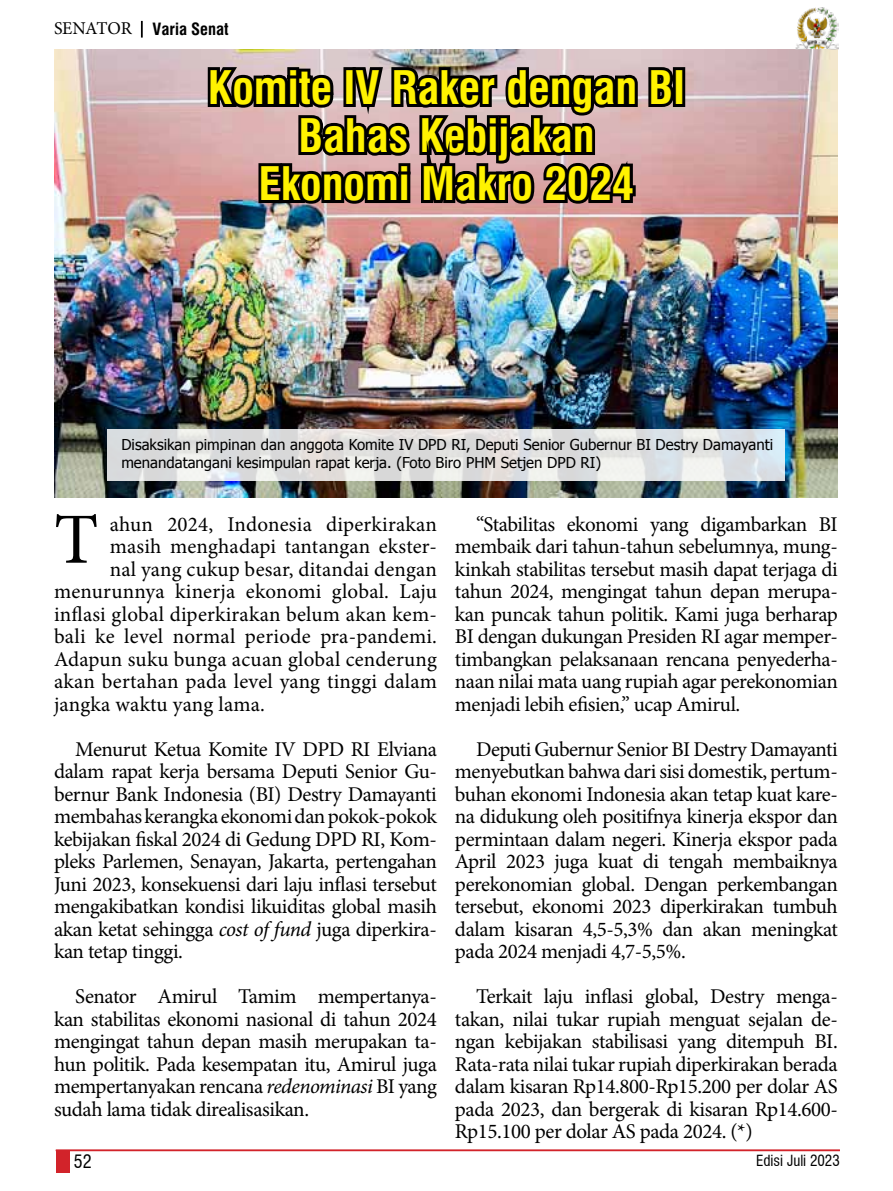
<style>
.page{position:relative;width:893px;height:1191px;background:#fff}
.page>*{position:absolute;margin:0;border:0;box-sizing:border-box;transform-origin:0 0}
.t1{font:72px "Minion Pro";color:#000}
.t2{font:700 condensed 45px/48px "Swiss 721 BT";color:#fff200;text-align:center}
.t3{font:21px/22.5px "Minion Pro";color:#000;text-align:justify}
.t4{font:condensed 18px "Swiss 721 BT";color:#000}
.t5{font:700 condensed 16.5px "Swiss 721 BT";color:#000}
.t6{font:15px/18px "Tahoma";color:#000}
.t7{font:condensed 15px "Swiss 721 BT";color:#000}
.s1{font-family:"Minion Pro";font-weight:400;font-stretch:normal;font-size:18px}
.s2{font-style:italic}
</style>
<div class="page">
<img style="left:54px;top:50px;width:784px;height:447px">
<hr style="left:56px;top:1149px;width:784px;height:2px;background:#d2232a">
<div style="left:56px;top:1150px;width:13px;height:23px;background:#d2232a"></div>
<div style="left:673px;top:67px;width:12px;height:40px;border:6px solid #000"></div>
<svg style="left:205px;top:62px;width:472px;height:155px;background:#6b5859"></svg>
<svg style="left:107px;top:429px;width:678px;height:51px;background:#e0e1e1"></svg>
<svg style="left:141px;top:21px;width:2px;height:17px"></svg>
<img style="left:796px;top:8px;width:43px;height:42px">
<p class="t5" style="left:54px;top:19px;width:176px"><span class="s1">SENATOR</span> Varia Senat</p>
<h2 class="t2" style="left:208px;top:64px;width:479px">Komite IV Raker dengan BI<br>Bahas Kebijakan<br>Ekonomi Makro 2024</h2>
<p class="t6" style="left:121px;top:435px;width:653px">Disaksikan pimpinan dan anggota Komite IV DPD RI, Deputi Senior Gubernur BI Destry Damayanti menandatangani kesimpulan rapat kerja. (Foto Biro PHM Setjen DPD RI)</p>
<h1 class="t1" style="left:54px;top:491px;width:46px">T</h1>
<p class="t3" style="left:110px;top:513px;width:329px">ahun 2024, Indonesia diperkirakan</p>
<p class="t3" style="left:110px;top:535px;width:329px">masih menghadapi tantangan ekster-</p>
<p class="t3" style="left:110px;top:558px;width:329px">nal yang cukup besar, ditandai dengan</p>
<p class="t3" style="left:54px;top:580px;width:384px">menurunnya kinerja ekonomi global. Laju</p>
<p class="t3" style="left:54px;top:603px;width:384px">inflasi global diperkirakan belum akan kem-</p>
<p class="t3" style="left:54px;top:625px;width:384px">bali ke level normal periode pra-pandemi.</p>
<p class="t3" style="left:54px;top:648px;width:384px">Adapun suku bunga acuan global cenderung</p>
<p class="t3" style="left:54px;top:670px;width:384px">akan bertahan pada level yang tinggi dalam</p>
<p class="t3" style="left:54px;top:693px;width:212px">jangka waktu yang lama.</p>
<p class="t3" style="left:54px;top:738px;width:384px;text-indent:21px">Menurut Ketua Komite IV DPD RI Elviana dalam rapat kerja bersama Deputi Senior Gu&shy;bernur Bank Indonesia (BI) Destry Damayanti membahas kerangka ekonomi dan pokok-pokok kebijakan fiskal 2024 di Gedung DPD RI, Kom&shy;pleks Parlemen, Senayan, Jakarta, pertengahan Juni 2023, konsekuensi dari laju inflasi tersebut mengakibatkan kondisi likuiditas global masih akan ketat sehingga <span class="s2">cost of fund</span> juga diperkira&shy;kan tetap tinggi.</p>
<p class="t3" style="left:54px;top:985px;width:384px;text-indent:21px">Senator Amirul Tamim mempertanya&shy;kan stabilitas ekonomi nasional di tahun 2024 mengingat tahun depan masih merupakan ta&shy;hun politik. Pada kesempatan itu, Amirul juga mempertanyakan rencana <span class="s2">redenominasi</span> BI yang sudah lama tidak direalisasikan.</p>
<p class="t3" style="left:455px;top:512px;width:384px;text-indent:21px">“Stabilitas ekonomi yang digambarkan BI membaik dari tahun-tahun sebelumnya, mung&shy;kinkah stabilitas tersebut masih dapat terjaga di tahun 2024, mengingat tahun depan merupa&shy;kan puncak tahun politik. Kami juga berharap BI dengan dukungan Presiden RI agar memper&shy;timbangkan pelaksanaan rencana penyederha&shy;naan nilai mata uang rupiah agar perekonomian menjadi lebih efisien,” ucap Amirul.</p>
<p class="t3" style="left:455px;top:737px;width:384px;text-indent:21px">Deputi Gubernur Senior BI Destry Damayanti menyebutkan bahwa dari sisi domestik, pertum&shy;buhan ekonomi Indonesia akan tetap kuat kare&shy;na didukung oleh positifnya kinerja ekspor dan permintaan dalam negeri. Kinerja ekspor pada April 2023 juga kuat di tengah membaiknya perekonomian global. Dengan perkembangan tersebut, ekonomi 2023 diperkirakan tumbuh dalam kisaran 4,5-5,3% dan akan meningkat pada 2024 menjadi 4,7-5,5%.</p>
<p class="t3" style="left:455px;top:985px;width:384px;text-indent:21px">Terkait laju inflasi global, Destry menga&shy;takan, nilai tukar rupiah menguat sejalan de&shy;ngan kebijakan stabilisasi yang ditempuh BI.<br>Rata-rata nilai tukar rupiah diperkirakan berada dalam kisaran Rp14.800-Rp15.200 per dolar AS pada 2023, dan bergerak di kisaran Rp14.600- Rp15.100 per dolar AS pada 2024. (*)</p>
<p class="t4" style="left:74px;top:1151px;width:19px">52</p>
<p class="t7" style="left:756px;top:1151px;width:85px">Edisi Juli 2023</p>
</div>
